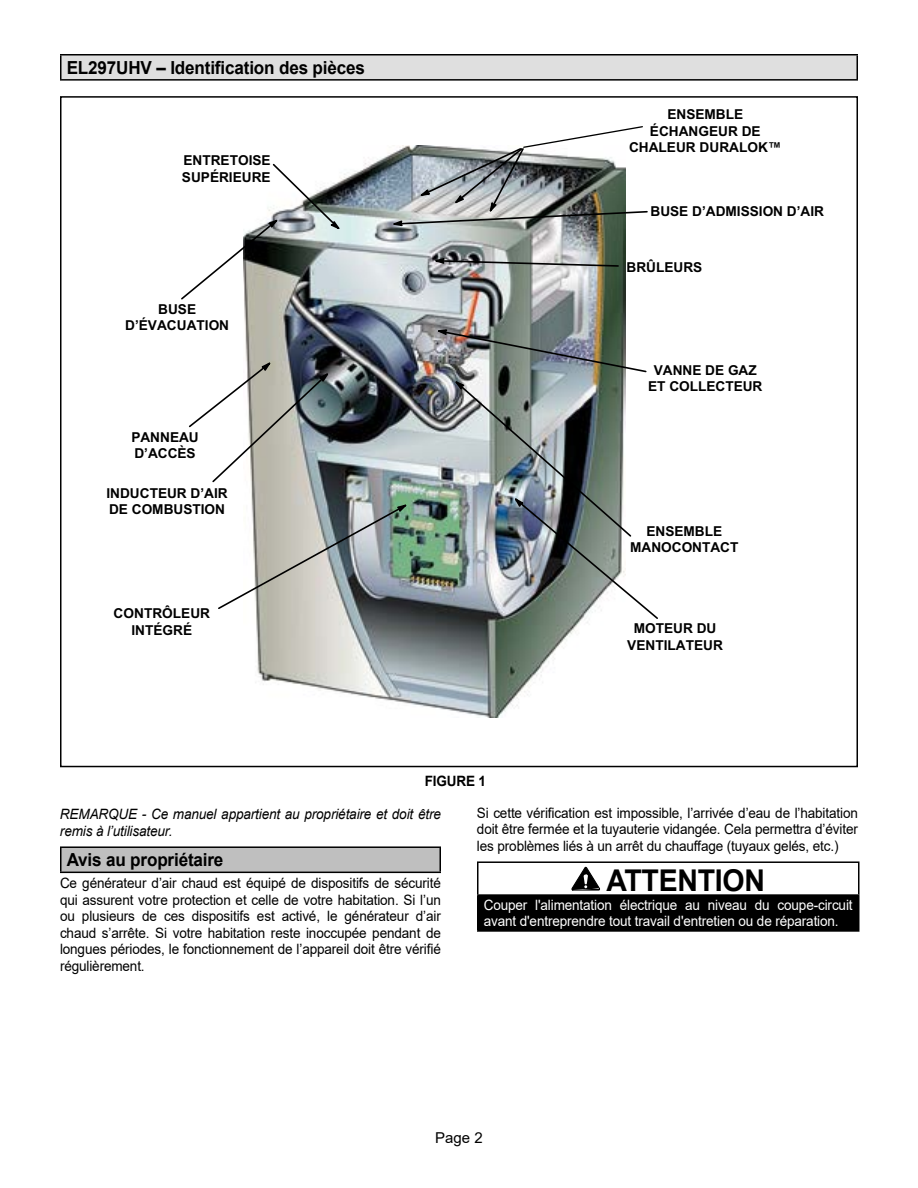
<style>
.page{position:relative;width:918px;height:1188px;background:#fff}
.page>*{position:absolute;margin:0;border:0;box-sizing:border-box;transform-origin:0 0}
.t1{font:700 30px "Arial";letter-spacing:-.01em;color:#000;scale:.95 1}
.t2{font:700 18px "Arial";letter-spacing:-.01em;color:#000;scale:.95 1}
.t3{font:15px "Arial";color:#000}
.t4{font:14.25px/16.5px "Arial";letter-spacing:-.01em;color:#000;text-align:justify;scale:.95 1}
.t5{font:14.25px/16.5px "Arial";letter-spacing:-.01em;color:#fff;scale:.95 1}
.t6{font:italic 14.25px/16.5px "Arial";letter-spacing:-.01em;color:#000;scale:.95 1}
.t7{font:700 14.25px "Arial";letter-spacing:-.01em;color:#000;scale:.95 1}
.t8{font:700 13.65px/16.4px "Arial";color:#000;text-align:center}
</style>
<div class="page">
<div style="left:61px;top:55px;width:796px;height:25px;background:#dfdfdf"></div>
<hr style="left:60px;top:54px;width:798px;height:2px;background:#000">
<hr style="left:60px;top:79px;width:798px;height:2px;background:#000">
<hr style="left:60px;top:56px;width:2px;height:23px;background:#000">
<hr style="left:856px;top:56px;width:2px;height:23px;background:#000">
<div style="left:61px;top:847px;width:379px;height:25px;background:#bfbfbf"></div>
<hr style="left:60px;top:846px;width:381px;height:2px;background:#000">
<hr style="left:60px;top:848px;width:2px;height:24px;background:#000">
<svg style="left:440px;top:848px;width:1px;height:24px"></svg>
<hr style="left:60px;top:872px;width:381px;height:1px;background:#000">
<div style="left:478px;top:895px;width:381px;height:36px;background:#000"></div>
<hr style="left:477px;top:861px;width:383px;height:2px;background:#000">
<hr style="left:477px;top:863px;width:1px;height:31px;background:#000">
<hr style="left:858px;top:863px;width:2px;height:31px;background:#000">
<hr style="left:477px;top:894px;width:383px;height:2px;background:#000">
<hr style="left:477px;top:896px;width:1px;height:34px;background:#000">
<hr style="left:858px;top:896px;width:2px;height:34px;background:#000">
<hr style="left:477px;top:930px;width:383px;height:2px;background:#000">
<svg style="left:571px;top:866px;width:29px;height:25px"></svg>
<img style="left:256px;top:207px;width:369px;height:511px">
<div style="left:617px;top:623px;width:72px;height:29px;background:#fff"></div>
<img style="left:430px;top:256px;width:228px;height:365px">
<img style="left:454px;top:380px;width:179px;height:158px">
<svg style="left:271px;top:163px;width:197px;height:230px"></svg>
<svg style="left:218px;top:515px;width:190px;height:96px"></svg>
<img style="left:181px;top:293px;width:230px;height:222px">
<img style="left:316px;top:155px;width:209px;height:230px">
<img style="left:433px;top:328px;width:215px;height:45px">
<svg style="left:388px;top:126px;width:260px;height:102px"></svg>
<div style="left:106px;top:431px;width:119px;height:14px;background:#fff"></div>
<svg style="left:187px;top:217px;width:156px;height:267px"></svg>
<p class="t2" style="left:67px;top:55px;width:315px">EL297UHV – Identification des pièces</p>
<p class="t8" style="left:182px;top:153px;width:90px;text-align:left">ENTRETOISE<br>SUPÉRIEURE</p>
<p class="t8" style="left:125px;top:301px;width:106px">BUSE<br>D’ÉVACUATION</p>
<p class="t8" style="left:131px;top:429px;width:69px;text-align:left">PANNEAU<br>D’ACCÈS</p>
<p class="t8" style="left:106px;top:485px;width:123px;text-align:left">INDUCTEUR D’AIR<br>DE COMBUSTION</p>
<p class="t8" style="left:114px;top:605px;width:98px">CONTRÔLEUR<br>INTÉGRÉ</p>
<p class="t8" style="left:629px;top:106px;width:154px">ENSEMBLE<br>ÉCHANGEUR DE<br>CHALEUR DURALOK™</p>
<p class="t8" style="left:651px;top:203px;width:175px">BUSE D’ADMISSION D’AIR</p>
<p class="t8" style="left:626px;top:259px;width:77px">BRÛLEURS</p>
<p class="t8" style="left:648px;top:362px;width:116px">VANNE DE GAZ<br>ET COLLECTEUR</p>
<p class="t8" style="left:630px;top:523px;width:110px">ENSEMBLE<br>MANOCONTACT</p>
<p class="t8" style="left:627px;top:620px;width:97px">MOTEUR DU<br>VENTILATEUR</p>
<p class="t7" style="left:425px;top:771px;width:66px">FIGURE 1</p>
<p class="t6" style="left:60px;top:806px;width:402px">REMARQUE - Ce manuel appartient au propriétaire et doit être remis à l’utilisateur.</p>
<p class="t2" style="left:67px;top:847px;width:166px">Avis au propriétaire</p>
<p class="t4" style="left:60px;top:875px;width:402px">Ce générateur d’air chaud est équipé de dispositifs de sécurité qui assurent votre protection et celle de votre habitation. Si l’un ou plusieurs de ces dispositifs est activé, le générateur d’air chaud s’arrête. Si votre habitation reste inoccupée pendant de longues périodes, le fonctionnement de l’appareil doit être vérifié régulièrement.</p>
<p class="t4" style="left:477px;top:805px;width:403px">Si cette vérification est impossible, l’arrivée d’eau de l’habitation doit être fermée et la tuyauterie vidangée. Cela permettra d’éviter les problèmes liés à un arrêt du chauffage (tuyaux gelés, etc.)</p>
<h1 class="t1" style="left:606px;top:859px;width:169px">ATTENTION</h1>
<p class="t5" style="left:484px;top:897px;width:390px">Couper l'alimentation électrique au niveau du coupe-circuit avant d'entreprendre tout travail d'entretien ou de réparation.</p>
<p class="t3" style="left:435px;top:1128px;width:49px">Page 2</p>
</div>
